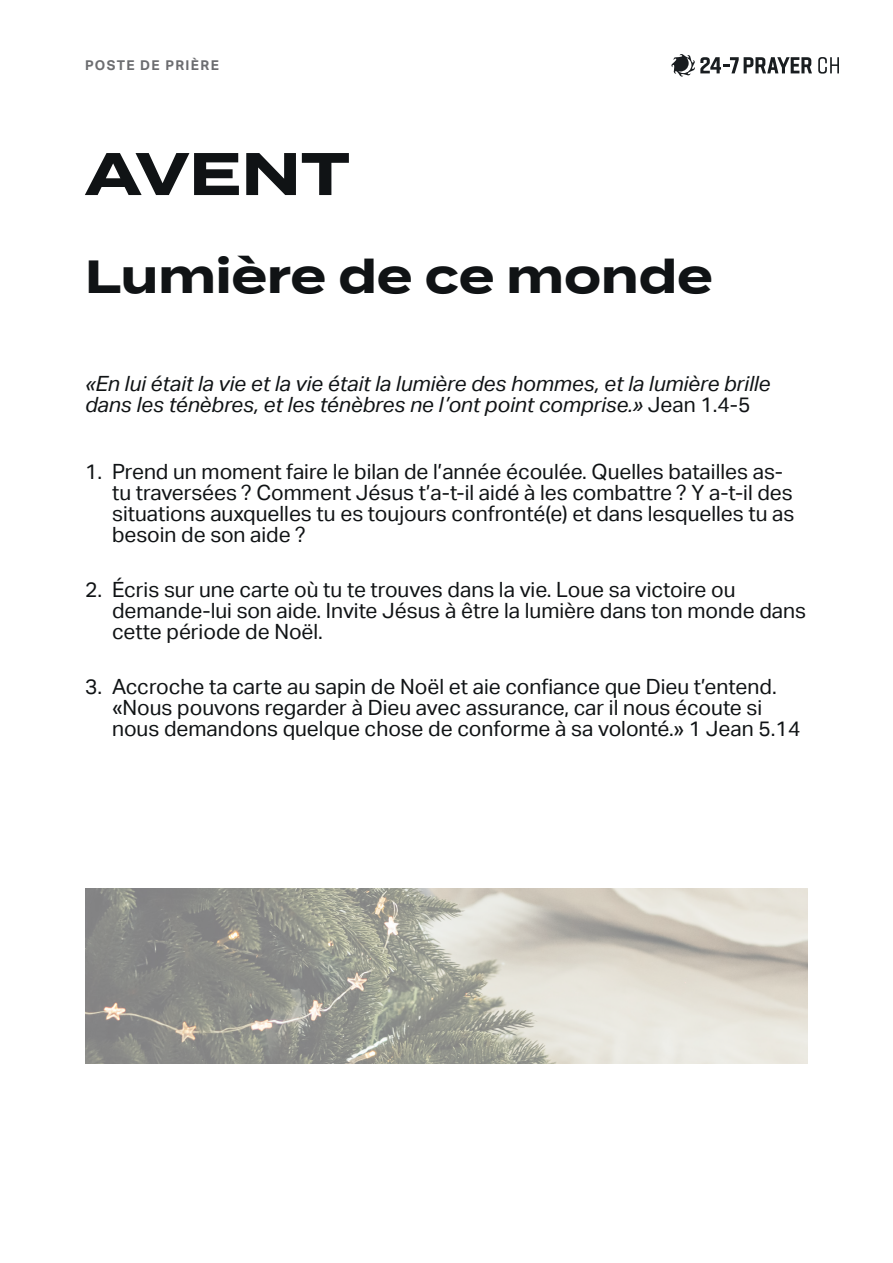
<style>
.page{position:relative;width:893px;height:1263px;background:#fff}
.page>*{position:absolute;margin:0;border:0;box-sizing:border-box;transform-origin:0 0}
.t1{font:700 60px "Termina";color:#101315}
.t2{font:700 46.5px "Termina";color:#101315}
.t3{font:21px/21px "Aktiv Grotesk";color:#101315}
.t4{font:italic 21px/21px "Aktiv Grotesk";color:#101315}
.t5{font:700 13.5px "Aktiv Grotesk";letter-spacing:.1em;color:#6c6d70}
.s1{font-style:normal}
</style>
<div class="page">
<svg style="left:671px;top:54px;width:141px;height:23px"></svg>
<svg style="left:818px;top:57px;width:21px;height:17px"></svg>
<img style="left:85px;top:889px;width:723px;height:174px">
<p class="t5" style="left:85px;top:58px;width:135px">POSTE DE PRIÈRE</p>
<p class="t1" style="left:85px;top:129px;width:266px">AVENT</p>
<p class="t2" style="left:85px;top:242px;width:629px">Lumière de ce monde</p>
<p class="t4" style="left:85px;top:373px;width:687px">«En lui était la vie et la vie était la lumière des hommes, et la lumière brille dans les ténèbres, et les ténèbres ne l’ont point comprise.» <span class="s1">Jean 1.4-5</span></p>
<p class="t3" style="left:112px;top:461px;width:684px;text-indent:-27px">1. Prend un moment faire le bilan de l’année écoulée. Quelles batailles as&shy;tu traversées ? Comment Jésus t’a-t-il aidé à les combattre ? Y a-t-il des situations auxquelles tu es toujours confronté(e) et dans lesquelles tu as besoin de son aide ?</p>
<p class="t3" style="left:112px;top:579px;width:696px;text-indent:-27px">2. Écris sur une carte où tu te trouves dans la vie. Loue sa victoire ou demande-lui son aide. Invite Jésus à être la lumière dans ton monde dans cette période de Noël.</p>
<p class="t3" style="left:112px;top:676px;width:690px;text-indent:-27px">3. Accroche ta carte au sapin de Noël et aie confiance que Dieu t’entend. «Nous pouvons regarder à Dieu avec assurance, car il nous écoute si nous demandons quelque chose de conforme à sa volonté.» 1 Jean 5.14</p>
</div>
